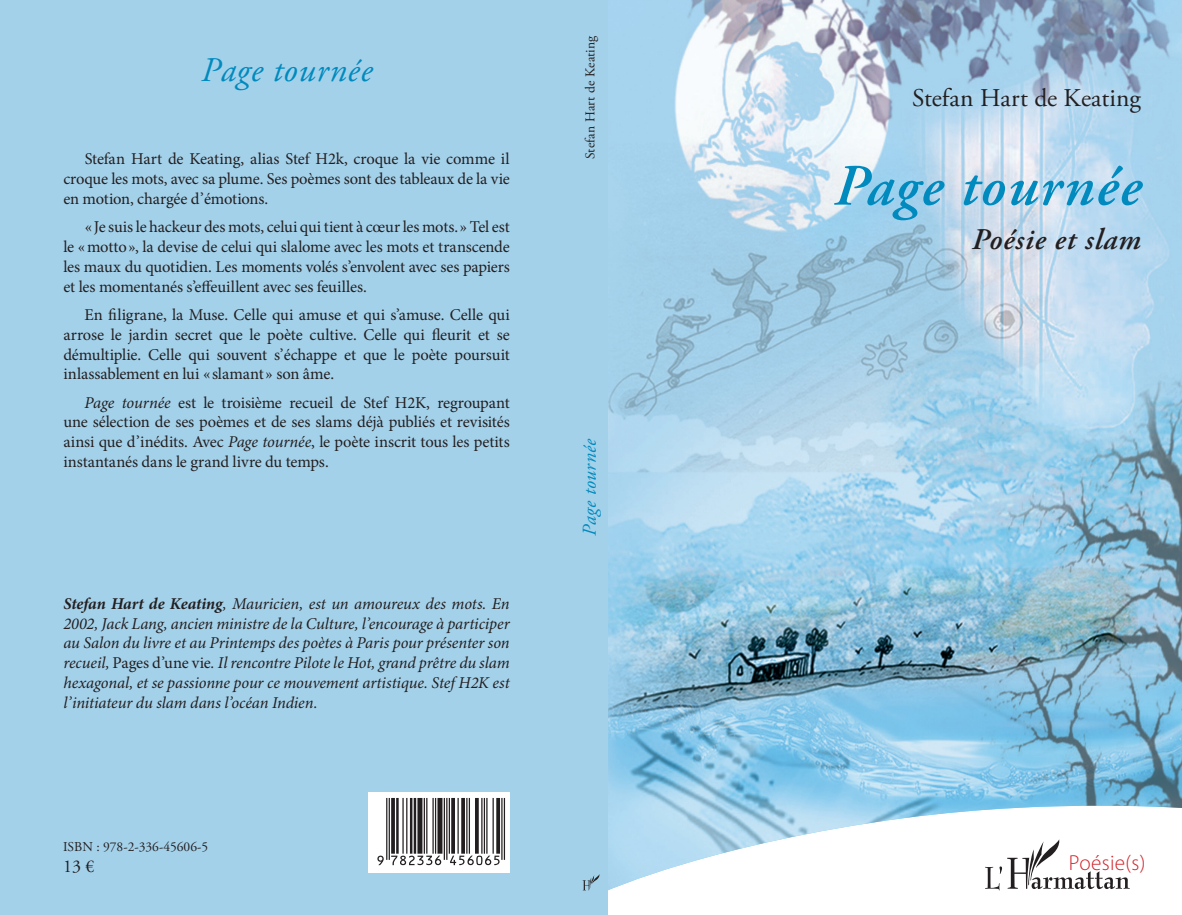
<style>
.page{position:relative;width:1182px;height:915px;background:#fff}
.page>*{position:absolute;margin:0;border:0;box-sizing:border-box;transform-origin:0 0}
.t1{font:italic 600 58.5px "Adobe Garamond Pro";letter-spacing:.03em;color:#008abe}
.t2{font:italic 34.5px "Adobe Garamond Pro";letter-spacing:.025em;color:#008abe}
.t3{font:italic 600 30px "Adobe Garamond Pro";letter-spacing:.03em;color:#231f20}
.t4{font:25.5px "Adobe Garamond Pro";letter-spacing:.005em;color:#231f20}
.t5{font:300 21.75px "Myriad Pro";letter-spacing:.015em;color:#d1232a}
.t6{font:italic 19.5px "Adobe Garamond Pro";letter-spacing:.025em;color:#008abe}
.t7{font:18px "Adobe Garamond Pro";color:#231f20}
.t8{font:16.5px/19.8px "Minion Pro";letter-spacing:-.01em;color:#231f20;text-align:justify}
.t9{font:italic 16.5px/19.8px "Minion Pro";letter-spacing:-.005em;color:#231f20;text-align:justify}
.t10{font:13.5px "Adobe Garamond Pro";color:#231f20}
.s1{font-style:italic}
.s2{font-weight:700}
.s3{font-style:normal}
</style>
<div class="page">
<img style="left:607px;top:0;width:574px;height:890px">
<div style="left:0;top:0;width:607px;height:914px;background:#a4d1ea"></div>
<svg style="left:984px;top:839px;width:145px;height:51px"></svg>
<svg style="left:582px;top:874px;width:18px;height:16px"></svg>
<div style="left:368px;top:791px;width:141px;height:81px;background:#fff"></div>
<svg style="left:377px;top:798px;width:128px;height:66px"></svg>
<h2 class="t2" style="left:201px;top:49px;width:172px">Page tournée</h2>
<p class="t8" style="left:63px;top:149px;width:448px;text-indent:21px">Stefan Hart de Keating, alias Stef H2k, croque la vie comme il croque les mots, avec sa plume. Ses poèmes sont des tableaux de la vie en motion, chargée d’émotions.</p>
<p class="t8" style="left:63px;top:217px;width:448px;text-indent:21px">«Je suis le hackeur des mots, celui qui tient à cœur les mots.» Tel est le «motto», la devise de celui qui slalome avec les mots et transcende les maux du quotidien. Les moments volés s’envolent avec ses papiers et les momentanés s’effeuillent avec ses feuilles.</p>
<p class="t8" style="left:63px;top:305px;width:448px;text-indent:21px">En filigrane, la Muse. Celle qui amuse et qui s’amuse. Celle qui arrose le jardin secret que le poète cultive. Celle qui fleurit et se démultiplie. Celle qui souvent s’échappe et que le poète poursuit inlassablement en lui «slamant» son âme.</p>
<p class="t8" style="left:63px;top:392px;width:448px;text-indent:21px"><span class="s1">Page tournée</span> est le troisième recueil de Stef H2K, regroupant une sélection de ses poèmes et de ses slams déjà publiés et revisités ainsi que d’inédits. Avec <span class="s1">Page tournée</span>, le poète inscrit tous les petits instantanés dans le grand livre du temps.</p>
<p class="t9" style="left:63px;top:594px;width:448px"><span class="s2">Stefan Hart de Keating</span>, Mauricien, est un amoureux des mots. En 2002, Jack Lang, ancien ministre de la Culture, l’encourage à participer au Salon du livre et au Printemps des poètes à Paris pour présenter son recueil, <span class="s3">Pages d’une vie</span>. Il rencontre Pilote le Hot, grand prêtre du slam hexagonal, et se passionne pour ce mouvement artistique. Stef H2K est l’initiateur du slam dans l’océan Indien.</p>
<p class="t10" style="left:63px;top:838px;width:147px">ISBN : 978-2-336-45606-5</p>
<p class="t7" style="left:63px;top:855px;width:33px">13 €</p>
<p class="t10" style="left:582px;top:159px;width:125px;rotate:-90deg">Stefan Hart de Keating</p>
<p class="t6" style="left:578px;top:536px;width:99px;rotate:-90deg">Page tournée</p>
<h3 class="t4" style="left:911px;top:82px;width:230px">Stefan Hart de Keating</h3>
<h1 class="t1" style="left:833px;top:152px;width:308px">Page tournée</h1>
<h3 class="t3" style="left:971px;top:222px;width:170px">Poésie et slam</h3>
<h3 class="t5" style="left:1068px;top:850px;width:78px">Poésie(s)</h3>
</div>
